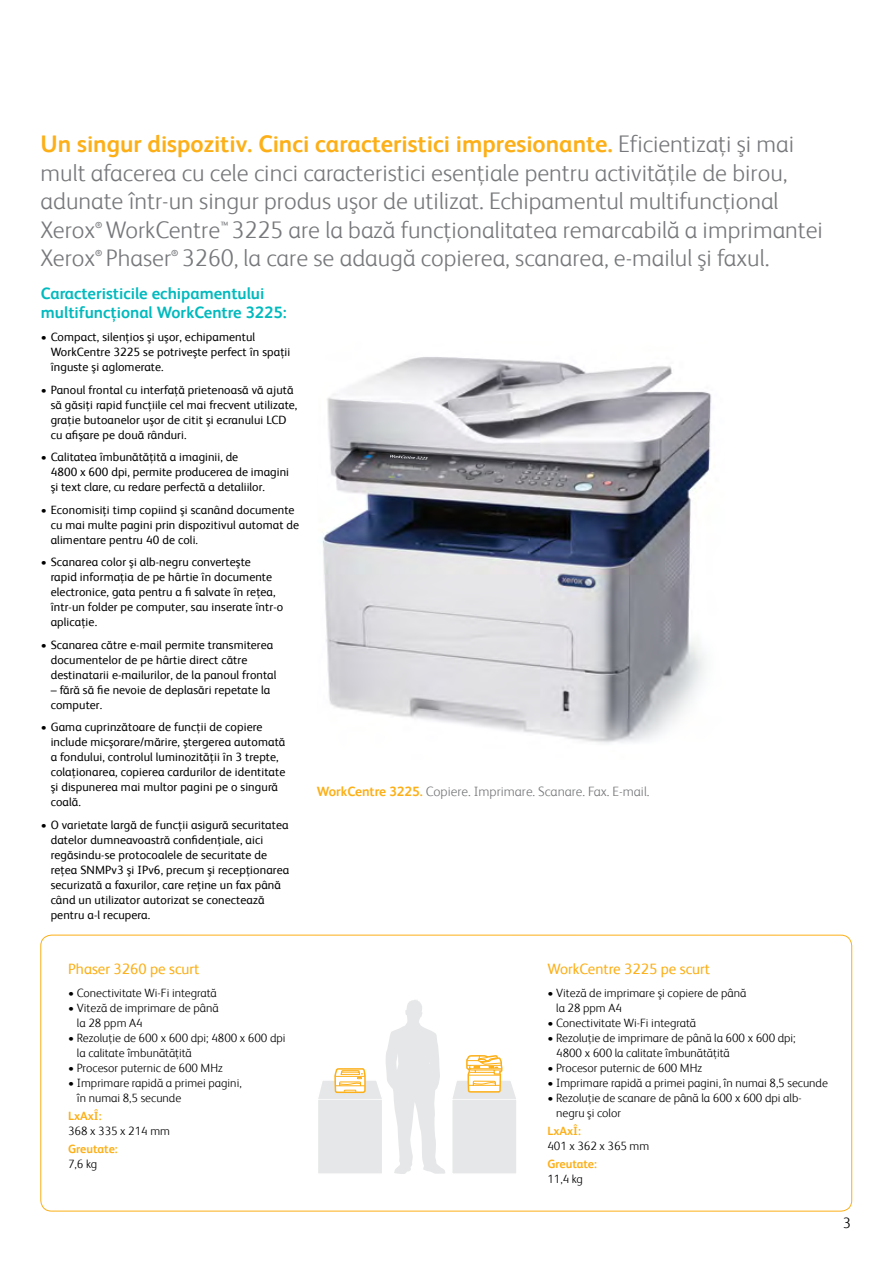
<style>
.page{position:relative;width:893px;height:1263px;background:#fff}
.page>*{position:absolute;margin:0;border:0;box-sizing:border-box;transform-origin:0 0}
.t1{font:300 24px/28.5px "Xerox Sans";color:#77787b}
.t2{font:700 16.5px/19.5px "Xerox Sans";color:#00babe}
.t3{font:15px "Xerox Sans";color:#fcaf17}
.t4{font:300 15px "Xerox Sans";color:#000}
.t5{font:300 13.5px "Xerox Sans";color:#77787b}
.t6{font:12px/15px "Xerox Sans";letter-spacing:.01em;color:#000}
.t7{font:300 12px/15px "Xerox Sans";color:#000}
.t8{font:700 12px "Xerox Sans";color:#fcaf17}
.t9{font:700 8.7px "Xerox Sans";color:#77787b}
.s1{font-weight:700;color:#fcaf17}
</style>
<div class="page">
<img style="left:322px;top:357px;width:389px;height:387px">
<img style="left:390px;top:455px;width:21px;height:4px">
<svg style="left:318px;top:1000px;width:198px;height:174px"></svg>
<p class="t1" style="left:41px;top:129px;width:784px"><span class="s1">Un singur dispozitiv. Cinci caracteristici impresionante.</span> Eficientizaţi şi mai mult afacerea cu cele cinci caracteristici esenţiale pentru activităţile de birou, adunate într-un singur produs uşor de utilizat. Echipamentul multifuncţional Xerox WorkCentre<sup>™</sup> 3225 are la bază funcţionalitatea remarcabilă a imprimantei</p>
<p class="t9" style="left:95px;top:219px;width:9px">®</p>
<h1 class="t1" style="left:41px;top:243px;width:730px">Xerox Phaser 3260, la care se adaugă copierea, scanarea, e-mailul şi faxul.</h1>
<p class="t9" style="left:95px;top:247px;width:9px">®</p>
<p class="t9" style="left:171px;top:247px;width:9px">®</p>
<h2 class="t2" style="left:41px;top:283px;width:247px">Caracteristicile echipamentului multifuncţional WorkCentre 3225:</h2>
<p class="t6" style="left:51px;top:329px;width:241px;text-indent:-10px">• Compact, silenţios şi uşor, echipamentul<br>WorkCentre 3225 se potriveşte perfect în spaţii înguste şi aglomerate.</p>
<p class="t6" style="left:51px;top:381px;width:248px;text-indent:-10px">• Panoul frontal cu interfaţă prietenoasă vă ajută să găsiţi rapid funcţiile cel mai frecvent utilizate, graţie butoanelor uşor de citit şi ecranului LCD cu afişare pe două rânduri.</p>
<p class="t6" style="left:51px;top:449px;width:240px;text-indent:-10px">• Calitatea îmbunătăţită a imaginii, de<br>4800 x 600 dpi, permite producerea de imagini şi text clare, cu redare perfectă a detaliilor.</p>
<p class="t6" style="left:51px;top:501px;width:250px;text-indent:-10px">• Economisiţi timp copiind şi scanând documente cu mai multe pagini prin dispozitivul automat de alimentare pentru 40 de coli.</p>
<p class="t6" style="left:51px;top:554px;width:234px;text-indent:-10px">• Scanarea color şi alb-negru converteşte<br>rapid informația de pe hârtie în documente electronice, gata pentru a fi salvate în reţea, într-un folder pe computer, sau inserate într-o aplicaţie.</p>
<p class="t6" style="left:51px;top:637px;width:227px;text-indent:-10px">• Scanarea către e-mail permite transmiterea documentelor de pe hârtie direct către destinatarii e-mailurilor, de la panoul frontal</p>
<p class="t6" style="left:51px;top:682px;width:221px">– fără să fie nevoie de deplasări repetate la computer.</p>
<p class="t6" style="left:51px;top:719px;width:236px;text-indent:-10px">• Gama cuprinzătoare de funcţii de copiere include micşorare/mărire, ştergerea automată a fondului, controlul luminozităţii în 3 trepte, colaţionarea, copierea cardurilor de identitate şi dispunerea mai multor pagini pe o singură coală.</p>
<p class="t6" style="left:51px;top:817px;width:240px;text-indent:-10px">• O varietate largă de funcţii asigură securitatea datelor dumneavoastră confidenţiale, aici regăsindu-se protocoalele de securitate de reţea SNMPv3 şi IPv6, precum şi recepţionarea securizată a faxurilor, care reţine un fax până când un utilizator autorizat se conectează pentru a-l recupera.</p>
<p class="t5" style="left:317px;top:782px;width:334px"><span class="s1">WorkCentre 3225.</span> Copiere. Imprimare. Scanare. Fax. E-mail.</p>
<p class="t3" style="left:68px;top:959px;width:133px">Phaser 3260 pe scurt</p>
<p class="t7" style="left:68px;top:984px;width:150px">• Conectivitate Wi-Fi integrată</p>
<p class="t7" style="left:77px;top:999px;width:143px;text-indent:-9px">• Viteză de imprimare de până la 28 ppm A4</p>
<p class="t7" style="left:77px;top:1029px;width:210px;text-indent:-9px">• Rezoluţie de 600 x 600 dpi; 4800 x 600 dpi la calitate îmbunătăţită</p>
<p class="t7" style="left:68px;top:1059px;width:156px">• Procesor puternic de 600 MHz</p>
<p class="t7" style="left:77px;top:1074px;width:166px;text-indent:-9px">• Imprimare rapidă a primei pagini, în numai 8,5 secunde</p>
<p class="t8" style="left:68px;top:1107px;width:35px">LxAxÎ:</p>
<p class="t7" style="left:68px;top:1123px;width:103px">368 x 335 x 214 mm</p>
<p class="t8" style="left:68px;top:1141px;width:51px">Greutate:</p>
<p class="t7" style="left:68px;top:1156px;width:31px">7,6 kg</p>
<p class="t3" style="left:547px;top:959px;width:164px">WorkCentre 3225 pe scurt</p>
<p class="t7" style="left:556px;top:984px;width:192px;text-indent:-9px">• Viteză de imprimare şi copiere de până la 28 ppm A4</p>
<p class="t7" style="left:547px;top:1014px;width:150px">• Conectivitate Wi-Fi integrată</p>
<p class="t7" style="left:556px;top:1029px;width:241px;text-indent:-9px">• Rezoluţie de imprimare de până la 600 x 600 dpi;<br>4800 x 600 la calitate îmbunătăţită</p>
<p class="t7" style="left:547px;top:1059px;width:156px">• Procesor puternic de 600 MHz</p>
<p class="t7" style="left:547px;top:1074px;width:282px">• Imprimare rapidă a primei pagini, în numai 8,5 secunde</p>
<p class="t7" style="left:556px;top:1089px;width:247px;text-indent:-9px">• Rezoluţie de scanare de până la 600 x 600 dpi alb&shy;negru şi color</p>
<p class="t8" style="left:547px;top:1122px;width:35px">LxAxÎ:</p>
<p class="t7" style="left:547px;top:1138px;width:103px">401 x 362 x 365 mm</p>
<p class="t8" style="left:547px;top:1156px;width:51px">Greutate:</p>
<p class="t7" style="left:547px;top:1171px;width:37px">11,4 kg</p>
<p class="t4" style="left:843px;top:1212px;width:10px">3</p>
</div>
